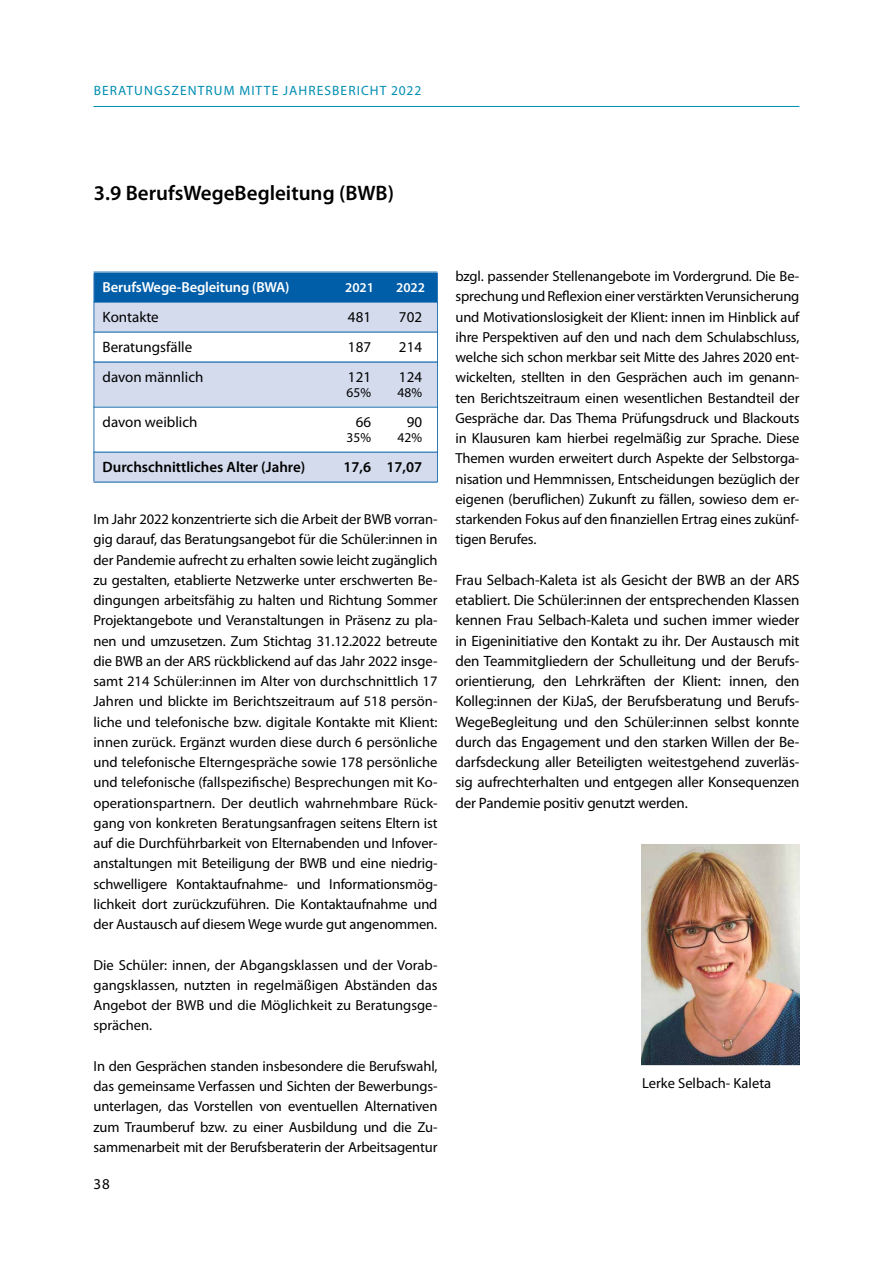
<style>
.page{position:relative;width:893px;height:1263px;background:#fff}
.page>*{position:absolute;margin:0;border:0;box-sizing:border-box;transform-origin:0 0}
.t1{font:600 21px "Myriad Pro";color:#000}
.t2{font:15px/20.2px "Myriad Pro";letter-spacing:-.005em;color:#000;text-align:justify}
.t3{font:600 15px "Myriad Pro";color:#000}
.t4{font:14.55px/20.2px "Myriad Pro";letter-spacing:-.01em;color:#000;text-align:justify}
.t5{font:600 14.55px "Myriad Pro";letter-spacing:-.01em;color:#fff}
.t6{font:13.5px "Myriad Pro";letter-spacing:.08em;color:#008eb1}
.t7{font:13.5px "Myriad Pro";color:#000}
.t8{font:600 13.5px "Myriad Pro";color:#fff}
</style>
<div class="page">
<hr style="left:94px;top:106px;width:705px;height:1px;background:#008eb1">
<div style="left:94px;top:452px;width:343px;height:29px;background:#d3dbed"></div>
<div style="left:94px;top:361px;width:343px;height:45px;background:#d3dbed"></div>
<div style="left:94px;top:273px;width:343px;height:29px;background:#005ea8"></div>
<div style="left:94px;top:302px;width:343px;height:30px;background:#d3dbed"></div>
<hr style="left:94px;top:273px;width:1px;height:208px;background:#3077b8">
<hr style="left:437px;top:273px;width:1px;height:209px;background:#3077b8">
<hr style="left:94px;top:272px;width:343px;height:1px;background:#005ea8">
<hr style="left:94px;top:302px;width:343px;height:1px;background:#005ea8">
<hr style="left:94px;top:332px;width:343px;height:1px;background:#005ea8">
<hr style="left:94px;top:362px;width:343px;height:1px;background:#005ea8">
<hr style="left:94px;top:407px;width:343px;height:1px;background:#005ea8">
<hr style="left:94px;top:452px;width:343px;height:1px;background:#005ea8">
<hr style="left:94px;top:482px;width:343px;height:1px;background:#005ea8">
<img style="left:641px;top:844px;width:158px;height:221px">
<p class="t6" style="left:94px;top:82px;width:329px">BERATUNGSZENTRUM MITTE JAHRESBERICHT 2022</p>
<h1 class="t1" style="left:94px;top:180px;width:302px">3.9 BerufsWegeBegleitung (BWB)</h1>
<p class="t5" style="left:103px;top:278px;width:188px">BerufsWege-Begleitung (BWA)</p>
<p class="t8" style="left:345px;top:279px;width:30px">2021</p>
<p class="t8" style="left:396px;top:279px;width:30px">2022</p>
<p class="t2" style="left:103px;top:306px;width:58px">Kontakte</p>
<p class="t2" style="left:348px;top:306px;width:25px">481</p>
<p class="t2" style="left:399px;top:306px;width:25px">702</p>
<p class="t2" style="left:103px;top:336px;width:91px">Beratungsfälle</p>
<p class="t2" style="left:348px;top:336px;width:25px">187</p>
<p class="t2" style="left:399px;top:336px;width:25px">214</p>
<p class="t2" style="left:103px;top:366px;width:102px">davon männlich</p>
<p class="t2" style="left:348px;top:366px;width:25px">121</p>
<p class="t2" style="left:399px;top:366px;width:25px">124</p>
<p class="t7" style="left:347px;top:384px;width:26px">65%</p>
<p class="t7" style="left:398px;top:384px;width:26px">48%</p>
<p class="t2" style="left:103px;top:411px;width:96px">davon weiblich</p>
<p class="t2" style="left:356px;top:411px;width:17px">66</p>
<p class="t2" style="left:407px;top:411px;width:17px">90</p>
<p class="t7" style="left:347px;top:429px;width:26px">35%</p>
<p class="t7" style="left:398px;top:429px;width:26px">42%</p>
<p class="t3" style="left:103px;top:457px;width:204px">Durchschnittliches Alter (Jahre)</p>
<p class="t3" style="left:343px;top:457px;width:80px">17,6 17,07</p>
<p class="t4" style="left:94px;top:509px;width:345px">Im Jahr 2022 konzentrierte sich die Arbeit der BWB vorran&shy;gig darauf, das Beratungsangebot für die Schüler:innen in der Pandemie aufrecht zu erhalten sowie leicht zugänglich zu gestalten, etablierte Netzwerke unter erschwerten Be&shy;dingungen arbeitsfähig zu halten und Richtung Sommer Projektangebote und Veranstaltungen in Präsenz zu pla&shy;nen und umzusetzen. Zum Stichtag 31.12.2022 betreute die BWB an der ARS rückblickend auf das Jahr 2022 insge&shy;samt 214 Schüler:innen im Alter von durchschnittlich 17<br>Jahren und blickte im Berichtszeitraum auf 518 persön&shy;liche und telefonische bzw. digitale Kontakte mit Klient: innen zurück. Ergänzt wurden diese durch 6 persönliche und telefonische Elterngespräche sowie 178 persönliche und telefonische (fallspezifische) Besprechungen mit Ko&shy;operationspartnern. Der deutlich wahrnehmbare Rück&shy;gang von konkreten Beratungsanfragen seitens Eltern ist auf die Durchführbarkeit von Elternabenden und Infover&shy;anstaltungen mit Beteiligung der BWB und eine niedrig&shy;schwelligere Kontaktaufnahme- und Informationsmög&shy;lichkeit dort zurückzuführen. Die Kontaktaufnahme und der Austausch auf diesem Wege wurde gut angenommen.</p>
<p class="t4" style="left:94px;top:954px;width:345px">Die Schüler: innen, der Abgangsklassen und der Vorab&shy;gangsklassen, nutzten in regelmäßigen Abständen das Angebot der BWB und die Möglichkeit zu Beratungsge&shy;sprächen.</p>
<p class="t4" style="left:94px;top:1056px;width:345px">In den Gesprächen standen insbesondere die Berufswahl, das gemeinsame Verfassen und Sichten der Bewerbungs&shy;unterlagen, das Vorstellen von eventuellen Alternativen zum Traumberuf bzw. zu einer Ausbildung und die Zu&shy;sammenarbeit mit der Berufsberaterin der Arbeitsagentur</p>
<p class="t2" style="left:94px;top:1174px;width:18px">38</p>
<p class="t4" style="left:455px;top:266px;width:345px">bzgl. passender Stellenangebote im Vordergrund. Die Be&shy;sprechung und Reflexion einer verstärkten Verunsicherung und Motivationslosigkeit der Klient: innen im Hinblick auf ihre Perspektiven auf den und nach dem Schulabschluss, welche sich schon merkbar seit Mitte des Jahres 2020 ent&shy;wickelten, stellten in den Gesprächen auch im genann&shy;ten Berichtszeitraum einen wesentlichen Bestandteil der Gespräche dar. Das Thema Prüfungsdruck und Blackouts in Klausuren kam hierbei regelmäßig zur Sprache. Diese Themen wurden erweitert durch Aspekte der Selbstorga&shy;nisation und Hemmnissen, Entscheidungen bezüglich der eigenen (beruflichen) Zukunft zu fällen, sowieso dem er&shy;starkenden Fokus auf den finanziellen Ertrag eines zukünf&shy;tigen Berufes.</p>
<p class="t2" style="left:455px;top:569px;width:345px">Frau Selbach-Kaleta ist als Gesicht der BWB an der ARS etabliert. Die Schüler:innen der entsprechenden Klassen kennen Frau Selbach-Kaleta und suchen immer wieder in Eigeninitiative den Kontakt zu ihr. Der Austausch mit den Teammitgliedern der Schulleitung und der Berufs&shy;orientierung, den Lehrkräften der Klient: innen, den Kolleg:innen der KiJaS, der Berufsberatung und Berufs-WegeBegleitung und den Schüler:innen selbst konnte durch das Engagement und den starken Willen der Be&shy;darfsdeckung aller Beteiligten weitestgehend zuverläs&shy;sig aufrechterhalten und entgegen aller Konsequenzen der Pandemie positiv genutzt werden.</p>
<p class="t4" style="left:642px;top:1072px;width:131px">Lerke Selbach- Kaleta</p>
</div>
